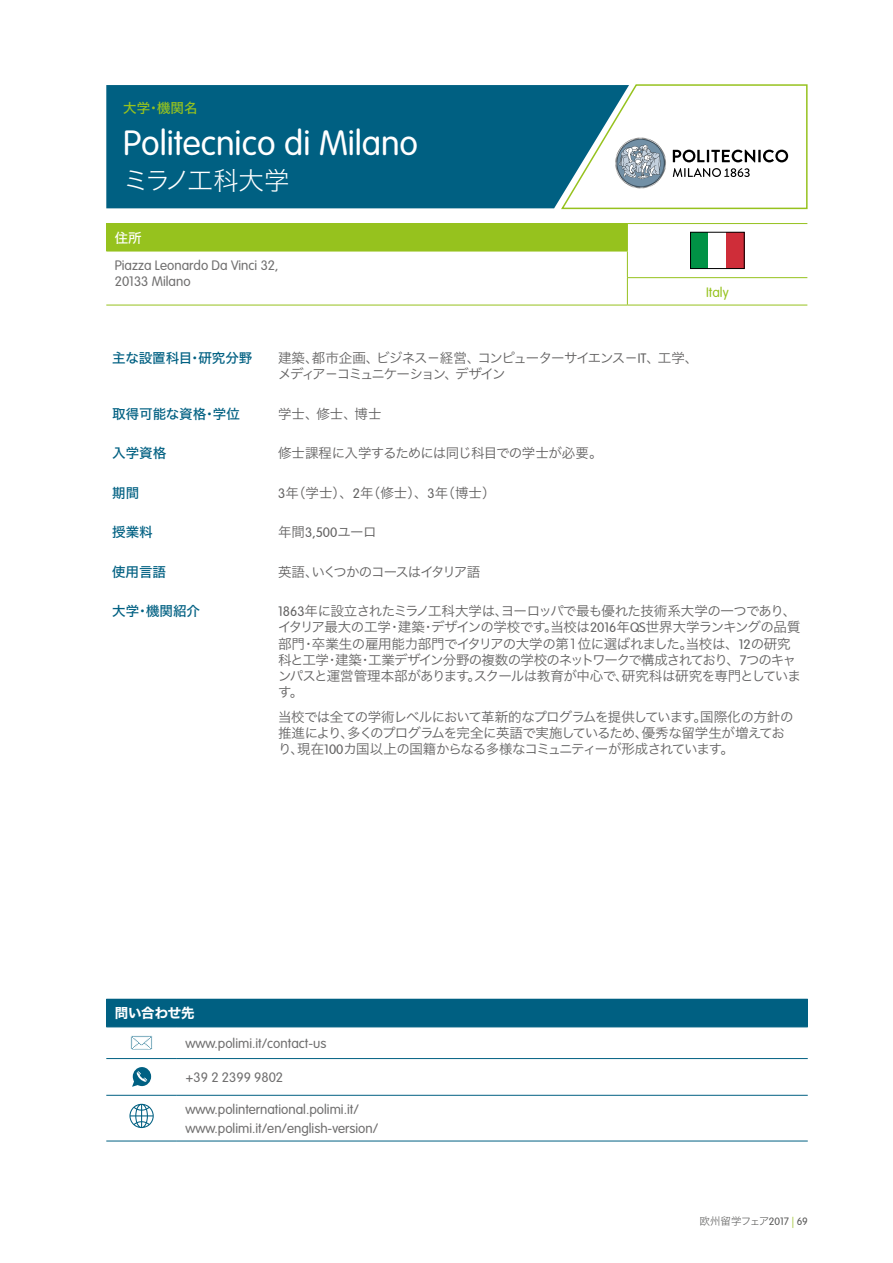
<style>
.page{position:relative;width:893px;height:1263px;background:#fff}
.page>*{position:absolute;margin:0;border:0;box-sizing:border-box;transform-origin:0 0}
.t1{font:300 34.5px "VAG Rounded LT Pro";color:#fff}
.t2{font:25.5px "Hiragino Sans W2";letter-spacing:-.045em;color:#fff}
.t3{font:13.5px/16.2px "Hiragino Sans W3";letter-spacing:-.05em;color:#646363}
.t4{font:300 13.5px/18.3px "VAG Rounded LT Pro";color:#706f6f}
.t5{font:13.5px/16.2px "Hiragino Sans W3";letter-spacing:-.095em;color:#646363}
.t6{font:13.5px "Hiragino Sans W5";color:#006082}
.t7{font:13.5px "Hiragino Sans W3";letter-spacing:-.085em;color:#646363}
.t8{font:13.5px "Hiragino Sans W7";letter-spacing:-.015em;color:#fff}
.t9{font:13.5px "Hiragino Sans W5";color:#96c21e}
.t10{font:300 13.5px "VAG Rounded LT Pro";color:#96c21e}
.t11{font:13.5px "Hiragino Sans W5";color:#fff}
.t12{font:10.5px "Hiragino Sans W2";letter-spacing:-.035em;color:#575756}
.s1{font-family:"VAG Rounded LT Pro";font-weight:300}
.s2{font-family:"VAG Rounded LT Pro";font-weight:300;color:#afcd53}
</style>
<div class="page">
<div style="left:106px;top:999px;width:702px;height:28px;background:#006082"></div>
<svg style="left:106px;top:1027px;width:702px;height:114px"></svg>
<hr style="left:106px;top:1058px;width:71px;height:1px;background:#006082">
<hr style="left:177px;top:1058px;width:631px;height:1px;background:#006082">
<hr style="left:106px;top:1095px;width:71px;height:1px;background:#006082">
<hr style="left:177px;top:1095px;width:631px;height:1px;background:#006082">
<hr style="left:106px;top:1141px;width:71px;height:1px;background:#006082">
<hr style="left:177px;top:1141px;width:631px;height:1px;background:#006082">
<svg style="left:130px;top:1035px;width:23px;height:15px"></svg>
<svg style="left:132px;top:1067px;width:19px;height:20px"></svg>
<svg style="left:129px;top:1104px;width:25px;height:24px"></svg>
<div style="left:106px;top:85px;width:454px;height:123px;background:#006082"></div>
<svg style="left:560px;top:84px;width:248px;height:126px"></svg>
<svg style="left:106px;top:224px;width:701px;height:81px"></svg>
<hr style="left:627px;top:223px;width:180px;height:1px;background:#96c21e">
<hr style="left:106px;top:251px;width:522px;height:1px;background:#96c21e">
<hr style="left:627px;top:277px;width:180px;height:1px;background:#96c21e">
<hr style="left:627px;top:305px;width:180px;height:1px;background:#96c21e">
<hr style="left:106px;top:223px;width:521px;height:1px;background:#96c21e">
<svg style="left:627px;top:224px;width:1px;height:81px"></svg>
<hr style="left:106px;top:305px;width:521px;height:1px;background:#96c21e">
<div style="left:690px;top:232px;width:18px;height:37px;background:#009245"></div>
<div style="left:708px;top:232px;width:18px;height:37px;background:#fff"></div>
<div style="left:726px;top:232px;width:18px;height:37px;background:#cf2d39"></div>
<div style="left:690px;top:232px;width:54px;height:37px;border:1px solid #000"></div>
<p class="t9" style="left:123px;top:96px;width:76px">大学・機関名</p>
<h1 class="t1" style="left:123px;top:122px;width:296px">Politecnico di Milano</h1>
<h2 class="t2" style="left:123px;top:157px;width:168px">ミラノ工科大学</h2>
<p class="t11" style="left:115px;top:225px;width:28px">住所</p>
<p class="t4" style="left:115px;top:257px;width:165px;line-height:16.2px">Piazza Leonardo Da Vinci 32,<br>20133 Milano</p>
<p class="t10" style="left:706px;top:284px;width:24px">Italy</p>
<p class="t6" style="left:112px;top:346px;width:142px">主な設置科目・研究分野</p>
<p class="t5" style="left:278px;top:349px;width:422px">建築、都市企画、ビジネス－経営、コンピューターサイエンス－<span class="s1">IT</span>、工学、メディア－コミュニケーション、デザイン</p>
<p class="t6" style="left:112px;top:401px;width:129px">取得可能な資格・学位</p>
<p class="t3" style="left:278px;top:404px;width:105px">学士、修士、博士</p>
<p class="t6" style="left:112px;top:441px;width:55px">入学資格</p>
<p class="t3" style="left:278px;top:444px;width:326px">修士課程に入学するためには同じ科目での学士が必要。</p>
<p class="t6" style="left:112px;top:480px;width:28px">期間</p>
<p class="t3" style="left:278px;top:483px;width:219px"><span class="s1">3</span>年（学士）、<span class="s1">2</span>年（修士）、<span class="s1">3</span>年（博士）</p>
<p class="t6" style="left:112px;top:520px;width:42px">授業料</p>
<p class="t3" style="left:278px;top:523px;width:100px">年間<span class="s1">3,500</span>ユーロ</p>
<p class="t6" style="left:112px;top:559px;width:55px">使用言語</p>
<p class="t7" style="left:278px;top:559px;width:204px">英語、いくつかのコースはイタリア語</p>
<p class="t6" style="left:112px;top:599px;width:89px">大学・機関紹介</p>
<p class="t3" style="left:278px;top:602px;width:524px"><span class="s1">1863</span>年に設立されたミラノ工科大学は、ヨーロッパで最も優れた技術系大学の一つであり、イタリア最大の工学・建築・デザインの学校です。当校は<span class="s1">2016</span>年<span class="s1">QS</span>世界大学ランキングの品質部門・卒業生の雇用能力部門でイタリアの大学の第1位に選ばれました。当校は、<span class="s1">12</span>の研究科と工学・建築・工業デザイン分野の複数の学校のネットワークで構成されており、<span class="s1">7</span>つのキャンパスと運営管理本部があります。スクールは教育が中心で、研究科は研究を専門としています。</p>
<p class="t3" style="left:278px;top:708px;width:517px">当校では全ての学術レベルにおいて革新的なプログラムを提供しています。国際化の方針の推進により、多くのプログラムを完全に英語で実施しているため、優秀な留学生が増えており、現在<span class="s1">100</span>カ国以上の国籍からなる多様なコミュニティーが形成されています。</p>
<p class="t8" style="left:115px;top:1003px;width:81px">問い合わせ先</p>
<p class="t4" style="left:185px;top:1034px;width:142px">www.polimi.it/contact-us</p>
<p class="t4" style="left:185px;top:1069px;width:99px">+39 2 2399 9802</p>
<p class="t4" style="left:185px;top:1101px;width:194px">www.polinternational.polimi.it/ www.polimi.it/en/english-version/</p>
<p class="t12" style="left:700px;top:1211px;width:110px">欧州留学フェア<span class="s1">2017</span> <span class="s2">|</span> <span class="s1">69</span></p>
</div>
